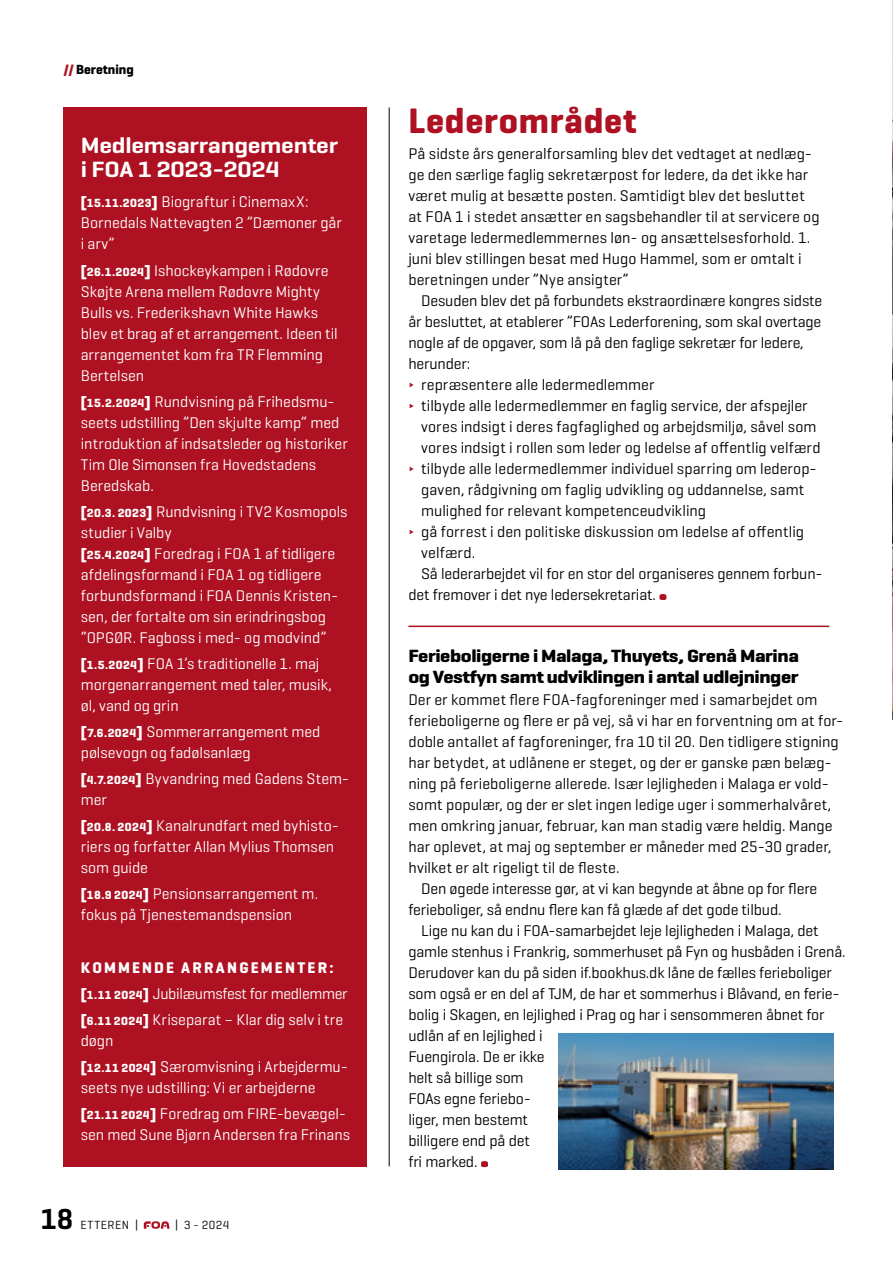
<style>
.page{position:relative;width:893px;height:1263px;background:#fff}
.page>*{position:absolute;margin:0;border:0;box-sizing:border-box;transform-origin:0 0}
.t1{font:700 36px "Geogrotesque";letter-spacing:.02em;color:#ae1122}
.t2{font:600 29.4px "Geogrotesque";color:#000}
.t3{font:600 22.5px/24px "Geogrotesque";letter-spacing:-.01em;color:#fff;scale:1.13 1}
.t4{font:700 18px/21px "Geogrotesque";letter-spacing:-.02em;color:#000;scale:1.13 1}
.t5{font:15.75px/21px "Geogrotesque";color:#000}
.t6{font:15.75px/21px "Geogrotesque";letter-spacing:-.005em;color:#fff}
.t7{font:700 13.5px "Geogrotesque";color:#000}
.t8{font:12px "Geogrotesque";letter-spacing:.04em;color:#000}
.s1{color:#ae1122}
.s2{font-weight:700}
.s3{font-weight:700;font-size:12px}
</style>
<div class="page">
<svg style="left:144px;top:1221px;width:26px;height:8px"></svg>
<img style="left:892px;top:0;width:1px;height:720px">
<div style="left:64px;top:108px;width:303px;height:1059px;background:#ae1122"></div>
<hr style="left:389px;top:108px;width:1px;height:1058px;background:#000">
<svg style="left:659px;top:594px;width:7px;height:6px"></svg>
<svg style="left:481px;top:1161px;width:7px;height:6px"></svg>
<hr style="left:408px;top:626px;width:421px;height:1px;background:#ae1122">
<img style="left:559px;top:1033px;width:274px;height:136px">
<p class="t7" style="left:64px;top:61px;width:71px"><span class="s1">//</span> Beretning</p>
<h3 class="t3" style="left:81px;top:133px;width:229px">Medlemsarrangementer i FOA 1 2023-2024</h3>
<p class="t6" style="left:81px;top:191px;width:263px"><span class="s2">[</span><span class="s3">15.11.2023</span><span class="s2">]</span> Biograftur i CinemaxX:<br>Bornedals Nattevagten 2 ”Dæmoner går i arv”</p>
<p class="t6" style="left:81px;top:259px;width:259px"><span class="s2">[</span><span class="s3">26.1.2024</span><span class="s2">]</span> Ishockeykampen i Rødovre<br>Skøjte Arena mellem Rødovre Mighty<br>Bulls vs. Frederikshavn White Hawks blev et brag af et arrangement. Ideen til arrangementet kom fra TR Flemming<br>Bertelsen</p>
<p class="t6" style="left:81px;top:390px;width:268px"><span class="s2">[</span><span class="s3">15.2.2024</span><span class="s2">]</span> Rundvisning på Frihedsmu&shy;seets udstilling ”Den skjulte kamp” med introduktion af indsatsleder og historiker Tim Ole Simonsen fra Hovedstadens Beredskab.</p>
<p class="t6" style="left:81px;top:500px;width:268px"><span class="s2">[</span><span class="s3">20.3. 2023</span><span class="s2">]</span> Rundvisning i TV2 Kosmopols studier i Valby<br><span class="s2">[</span><span class="s3">25.4.2024</span><span class="s2">]</span> Foredrag i FOA 1 af tidligere afdelingsformand i FOA 1 og tidligere forbundsformand i FOA Dennis Kristen&shy;sen, der fortalte om sin erindringsbog “OPGØR. Fagboss i med- og modvind”</p>
<p class="t6" style="left:81px;top:652px;width:253px"><span class="s2">[</span><span class="s3">1.5.2024</span><span class="s2">]</span> FOA 1’s traditionelle 1. maj morgenarrangement med taler, musik, øl, vand og grin</p>
<p class="t6" style="left:81px;top:721px;width:241px"><span class="s2">[</span><span class="s3">7.6.2024</span><span class="s2">]</span> Sommerarrangement med pølsevogn og fadølsanlæg</p>
<p class="t6" style="left:81px;top:768px;width:270px"><span class="s2">[</span><span class="s3">4.7.2024</span><span class="s2">]</span> Byvandring med Gadens Stem&shy;mer</p>
<p class="t6" style="left:81px;top:815px;width:260px"><span class="s2">[</span><span class="s3">20.8. 2024</span><span class="s2">]</span> Kanalrundfart med byhisto&shy;riers og forfatter Allan Mylius Thomsen som guide</p>
<p class="t6" style="left:81px;top:883px;width:239px"><span class="s2">[</span><span class="s3">18.9 2024</span><span class="s2">]</span> Pensionsarrangement m. fokus på Tjenestemandspension</p>
<p class="t6" style="left:81px;top:954px;width:268px;line-height:26.1px"><span class="s2">KOMMENDE ARRANGEMENTER: [</span><span class="s3">1.11 2024</span><span class="s2">]</span> Jubilæumsfest for medlemmer <span class="s2">[</span><span class="s3">6.11 2024</span><span class="s2">]</span> Kriseparat – Klar dig selv i tre</p>
<p class="t6" style="left:81px;top:1027px;width:269px;line-height:26.1px">døgn<br><span class="s2">[</span><span class="s3">12.11 2024</span><span class="s2">]</span> Særomvisning i Arbejdermu-</p>
<p class="t6" style="left:81px;top:1074px;width:267px;line-height:26.1px">seets nye udstilling: Vi er arbejderne <span class="s2">[</span><span class="s3">21.11 2024</span><span class="s2">]</span> Foredrag om FIRE-bevægel-</p>
<p class="t6" style="left:81px;top:1123px;width:271px">sen med Sune Bjørn Andersen fra Frinans</p>
<h2 class="t2" style="left:40px;top:1200px;width:35px">18</h2>
<p class="t8" style="left:80px;top:1217px;width:59px">ETTEREN |</p>
<p class="t8" style="left:175px;top:1217px;width:56px">| 3 - 2024</p>
<h1 class="t1" style="left:408px;top:99px;width:229px">Lederområdet</h1>
<p class="t5" style="left:408px;top:143px;width:413px">På sidste års generalforsamling blev det vedtaget at nedlæg&shy;ge den særlige faglig sekretærpost for ledere, da det ikke har været mulig at besætte posten. Samtidigt blev det besluttet at FOA 1 i stedet ansætter en sagsbehandler til at servicere og varetage ledermedlemmernes løn- og ansættelsesforhold. 1. juni blev stillingen besat med Hugo Hammel, som er omtalt i beretningen under ”Nye ansigter”</p>
<p class="t5" style="left:421px;top:290px;width:402px">Desuden blev det på forbundets ekstraordinære kongres sidste</p>
<p class="t5" style="left:408px;top:311px;width:414px">år besluttet, at etablerer ”FOAs Lederforening, som skal overtage</p>
<p class="t5" style="left:408px;top:332px;width:397px">nogle af de opgaver, som lå på den faglige sekretær for ledere,</p>
<p class="t5" style="left:408px;top:353px;width:63px">herunder:</p>
<p class="t5" style="left:408px;top:374px;width:248px"><span class="s1">∂</span> repræsentere alle ledermedlemmer</p>
<p class="t5" style="left:408px;top:395px;width:401px"><span class="s1">∂</span> tilbyde alle ledermedlemmer en faglig service, der afspejler</p>
<p class="t5" style="left:421px;top:416px;width:397px">vores indsigt i deres fagfaglighed og arbejdsmiljø, såvel som</p>
<p class="t5" style="left:421px;top:437px;width:401px">vores indsigt i rollen som leder og ledelse af offentlig velfærd</p>
<p class="t5" style="left:408px;top:458px;width:410px"><span class="s1">∂</span> tilbyde alle ledermedlemmer individuel sparring om lederop-</p>
<p class="t5" style="left:421px;top:479px;width:385px">gaven, rådgivning om faglig udvikling og uddannelse, samt</p>
<p class="t5" style="left:421px;top:500px;width:287px">mulighed for relevant kompetenceudvikling</p>
<p class="t5" style="left:408px;top:521px;width:397px"><span class="s1">∂</span> gå forrest i den politiske diskussion om ledelse af offentlig</p>
<p class="t5" style="left:421px;top:542px;width:56px">velfærd.</p>
<p class="t5" style="left:421px;top:563px;width:403px">Så lederarbejdet vil for en stor del organiseres gennem forbun-</p>
<p class="t5" style="left:408px;top:584px;width:249px">det fremover i det nye ledersekretariat.</p>
<p class="t4" style="left:408px;top:645px;width:347px">Ferieboligerne i Malaga, Thuyets, Grenå Marina og Vestfyn samt udviklingen i antal udlejninger</p>
<p class="t5" style="left:408px;top:689px;width:411px">Der er kommet flere FOA-fagforeninger med i samarbejdet om</p>
<p class="t5" style="left:408px;top:710px;width:436px">ferieboligerne og flere er på vej, så vi har en forventning om at for-</p>
<p class="t5" style="left:408px;top:731px;width:432px">doble antallet af fagforeninger, fra 10 til 20. Den tidligere stigning</p>
<p class="t5" style="left:408px;top:752px;width:425px">har betydet, at udlånene er steget, og der er ganske pæn belæg-</p>
<p class="t5" style="left:408px;top:773px;width:422px">ning på ferieboligerne allerede. Især lejligheden i Malaga er vold-</p>
<p class="t5" style="left:408px;top:794px;width:424px">somt populær, og der er slet ingen ledige uger i sommerhalvåret,</p>
<p class="t5" style="left:408px;top:815px;width:426px">men omkring januar, februar, kan man stadig være heldig. Mange</p>
<p class="t5" style="left:408px;top:836px;width:425px">har oplevet, at maj og september er måneder med 25-30 grader,</p>
<p class="t5" style="left:408px;top:857px;width:213px">hvilket er alt rigeligt til de fleste.</p>
<p class="t5" style="left:421px;top:878px;width:398px">Den øgede interesse gør, at vi kan begynde at åbne op for flere</p>
<p class="t5" style="left:408px;top:899px;width:375px">ferieboliger, så endnu flere kan få glæde af det gode tilbud.</p>
<p class="t5" style="left:421px;top:920px;width:399px">Lige nu kan du i FOA-samarbejdet leje lejligheden i Malaga, det</p>
<p class="t5" style="left:408px;top:941px;width:439px">gamle stenhus i Frankrig, sommerhuset på Fyn og husbåden i Grenå.</p>
<p class="t5" style="left:408px;top:962px;width:425px">Derudover kan du på siden if.bookhus.dk låne de fælles ferieboliger</p>
<p class="t5" style="left:408px;top:983px;width:433px">som også er en del af TJM, de har et sommerhus i Blåvand, en ferie-</p>
<p class="t5" style="left:408px;top:1004px;width:418px">bolig i Skagen, en lejlighed i Prag og har i sensommeren åbnet for</p>
<p class="t5" style="left:408px;top:1025px;width:136px">udlån af en lejlighed i</p>
<p class="t5" style="left:408px;top:1046px;width:138px">Fuengirola. De er ikke</p>
<p class="t5" style="left:408px;top:1067px;width:117px">helt så billige som</p>
<p class="t5" style="left:408px;top:1088px;width:124px">FOAs egne feriebo-</p>
<p class="t5" style="left:408px;top:1109px;width:121px">liger, men bestemt</p>
<p class="t5" style="left:408px;top:1130px;width:123px">billigere end på det</p>
<p class="t5" style="left:408px;top:1151px;width:71px">fri marked.</p>
</div>
